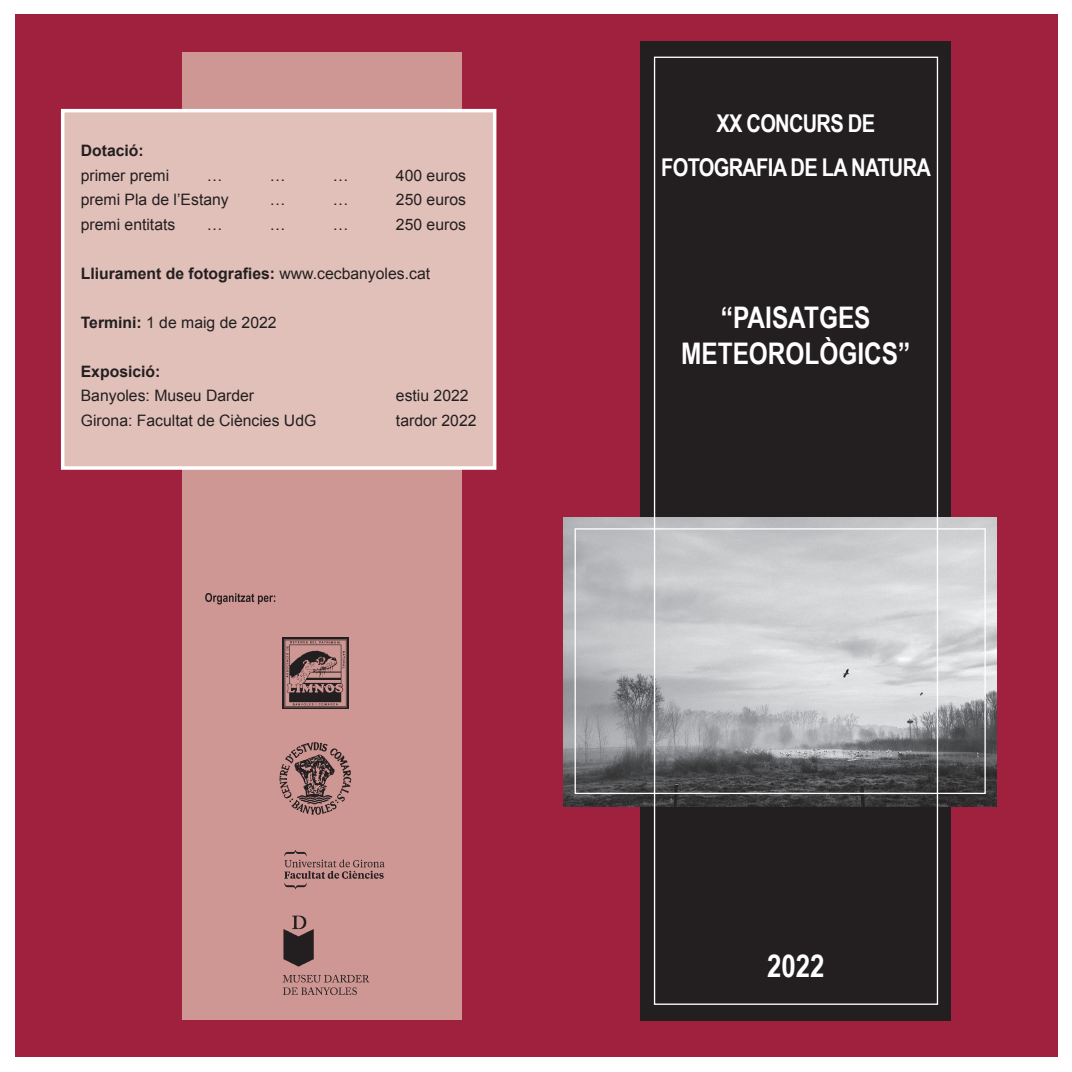
<style>
.page{position:relative;width:1072px;height:1072px;background:#fff}
.page>*{position:absolute;margin:0;border:0;box-sizing:border-box;transform-origin:0 0}
.t1{font:700 31.5px "Arial Narrow";color:#fff}
.t2{font:700 29.75px/35.7px "Arial Narrow";color:#fff;text-align:center}
.t3{font:700 24.5px/43.8px "Arial Narrow";letter-spacing:-.03em;color:#fff;text-align:center}
.t4{font:15.75px "Arial";color:#231f20}
.t5{font:700 15.75px "Arial";color:#231f20}
.s1{font-weight:400}
.s2{font-weight:700}
</style>
<div class="page">
<div style="left:15px;top:15px;width:1042px;height:1042px;background:#a0213d"></div>
<div style="left:640px;top:41px;width:311px;height:979px;background:#231f20"></div>
<div style="left:182px;top:52px;width:279px;height:967px;background:#cf9793"></div>
<div style="left:61px;top:109px;width:435px;height:361px;background:#e1c0b9;border:4px solid #fff"></div>
<svg style="left:205px;top:593px;width:70px;height:11px"></svg>
<img style="left:279px;top:742px;width:73px;height:73px">
<img style="left:282px;top:915px;width:88px;height:80px">
<img style="left:284px;top:850px;width:101px;height:40px">
<img style="left:282px;top:637px;width:67px;height:71px">
<img style="left:563px;top:517px;width:433px;height:289px">
<div style="left:574px;top:528px;width:411px;height:266px;border:1px solid #fff"></div>
<p class="t5" style="left:81px;top:140px;width:64px">Dotació:</p>
<p class="t4" style="left:81px;top:165px;width:90px">primer premi</p>
<p class="t4" style="left:207px;top:165px;width:17px">…</p>
<p class="t4" style="left:270px;top:165px;width:17px">…</p>
<p class="t4" style="left:333px;top:165px;width:17px">…</p>
<p class="t4" style="left:396px;top:165px;width:72px">400 euros</p>
<p class="t4" style="left:81px;top:189px;width:149px">premi Pla de l’Estany</p>
<p class="t4" style="left:270px;top:189px;width:17px">…</p>
<p class="t4" style="left:333px;top:189px;width:17px">…</p>
<p class="t4" style="left:396px;top:189px;width:72px">250 euros</p>
<p class="t4" style="left:81px;top:214px;width:96px">premi entitats</p>
<p class="t4" style="left:207px;top:214px;width:17px">…</p>
<p class="t4" style="left:270px;top:214px;width:17px">…</p>
<p class="t4" style="left:333px;top:214px;width:17px">…</p>
<p class="t4" style="left:396px;top:214px;width:72px">250 euros</p>
<p class="t5" style="left:81px;top:262px;width:351px">Lliurament de fotografies: <span class="s1">www.cecbanyoles.cat</span></p>
<p class="t4" style="left:81px;top:312px;width:197px"><span class="s2">Termini:</span> 1 de maig de 2022</p>
<p class="t5" style="left:81px;top:360px;width:81px">Exposició:</p>
<p class="t4" style="left:81px;top:385px;width:175px">Banyoles: Museu Darder</p>
<p class="t4" style="left:396px;top:385px;width:74px">estiu 2022</p>
<p class="t4" style="left:81px;top:410px;width:237px">Girona: Facultat de Ciències UdG</p>
<p class="t4" style="left:396px;top:410px;width:82px">tardor 2022</p>
<h3 class="t3" style="left:661px;top:101px;width:271px">XX CONCURS DE<br>FOTOGRAFIA DE LA NATURA</h3>
<h2 class="t2" style="left:681px;top:300px;width:231px">“PAISATGES<br>METEOROLÒGICS”</h2>
<h1 class="t1" style="left:767px;top:947px;width:59px">2022</h1>
</div>
